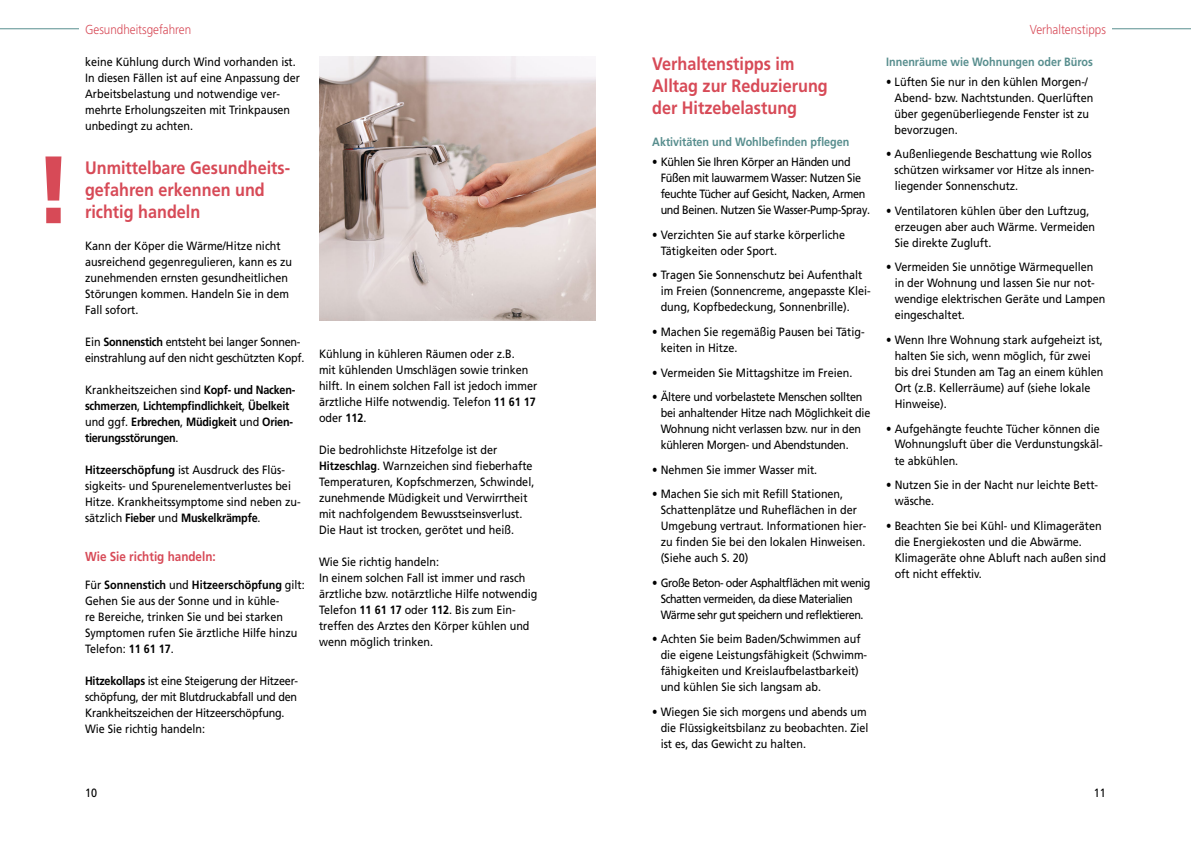
<style>
.page{position:relative;width:1191px;height:842px;background:#fff}
.page>*{position:absolute;margin:0;border:0;box-sizing:border-box;transform-origin:0 0}
.t1{font:700 18px/22px "Frutiger LT Pro";color:#d74a57;scale:.9 1}
.t2{font:300 13px "Frutiger LT Pro";color:#d74a57;scale:.9 1}
.t3{font:700 13px "Frutiger LT Pro";color:#d74a57;scale:.9 1}
.t4{font:12px/16px "Frutiger LT Pro";color:#000;scale:.9 1}
.t5{font:12px/16px "Frutiger LT Pro";letter-spacing:-.02em;color:#000;scale:.9 1}
.t6{font:12px/16px "Frutiger LT Pro";letter-spacing:-.03em;color:#000;scale:.9 1}
.t7{font:700 12px/16px "Frutiger LT Pro";letter-spacing:-.02em;color:#000;scale:.9 1}
.t8{font:12px/16px "Frutiger LT Pro";letter-spacing:-.04em;color:#000;scale:.9 1}
.t9{font:700 12px "Frutiger LT Pro";color:#588e8e;scale:.9 1}
.s1{font-weight:700}
.s2{font-weight:400}
</style>
<div class="page">
<hr style="left:0;top:28px;width:79px;height:1px;background:#588e8e">
<hr style="left:1112px;top:28px;width:79px;height:1px;background:#588e8e">
<svg style="left:45px;top:156px;width:16px;height:67px"></svg>
<img style="left:319px;top:57px;width:276px;height:264px">
<p class="t2" style="left:85px;top:22px;width:120px">Gesundheitsgefahren</p>
<p class="t4" style="left:85px;top:54px;width:240px">keine Kühlung durch Wind vorhanden ist.<br>In diesen Fällen ist auf eine Anpassung der Arbeitsbelastung und notwendige ver&shy;mehrte Erholungszeiten mit Trinkpausen unbedingt zu achten.</p>
<h1 class="t1" style="left:85px;top:156px;width:229px">Unmittelbare Gesundheits&shy;gefahren erkennen und richtig handeln</h1>
<p class="t4" style="left:85px;top:238px;width:232px">Kann der Köper die Wärme/Hitze nicht ausreichend gegenregulieren, kann es zu zunehmenden ernsten gesundheitlichen Störungen kommen. Handeln Sie in dem Fall sofort.</p>
<p class="t5" style="left:85px;top:334px;width:245px">Ein <span class="s1">Sonnenstich</span> entsteht bei langer Sonnen&shy;einstrahlung auf den nicht geschützten Kopf.</p>
<p class="t7" style="left:85px;top:382px;width:235px"><span class="s2">Krankheitszeichen sind</span> Kopf- und Nacken&shy;schmerzen<span class="s2">,</span> Lichtempfindlichkeit<span class="s2">,</span> Übelkeit <span class="s2">und ggf.</span> Erbrechen<span class="s2">,</span> Müdigkeit <span class="s2">und</span> Orien&shy;tierungsstörungen<span class="s2">.</span></p>
<p class="t4" style="left:85px;top:462px;width:241px"><span class="s1">Hitzeerschöpfung</span> ist Ausdruck des Flüs&shy;sigkeits- und Spurenelementverlustes bei Hitze. Krankheitssymptome sind neben zu&shy;sätzlich <span class="s1">Fieber</span> und <span class="s1">Muskelkrämpfe</span>.</p>
<p class="t3" style="left:85px;top:549px;width:147px">Wie Sie richtig handeln:</p>
<p class="t4" style="left:85px;top:577px;width:246px">Für <span class="s1">Sonnenstich</span> und <span class="s1">Hitzeerschöpfung</span> gilt:<br>Gehen Sie aus der Sonne und in kühle-<br>re Bereiche, trinken Sie und bei starken Symptomen rufen Sie ärztliche Hilfe hinzu Telefon: <span class="s1">11 61 17</span>.</p>
<p class="t5" style="left:85px;top:673px;width:238px"><span class="s1">Hitzekollaps</span> ist eine Steigerung der Hitzeer&shy;schöpfung, der mit Blutdruckabfall und den Krankheitszeichen der Hitzeerschöpfung.<br>Wie Sie richtig handeln:</p>
<p class="t4" style="left:319px;top:346px;width:244px">Kühlung in kühleren Räumen oder z.B.<br>mit kühlenden Umschlägen sowie trinken hilft. In einem solchen Fall ist jedoch immer ärztliche Hilfe notwendig. Telefon <span class="s1">11 61 17 </span>oder <span class="s1">112</span>.</p>
<p class="t4" style="left:319px;top:442px;width:241px">Die bedrohlichste Hitzefolge ist der <span class="s1">Hitzeschlag</span>. Warnzeichen sind fieberhafte Temperaturen, Kopfschmerzen, Schwindel, zunehmende Müdigkeit und Verwirrtheit mit nachfolgendem Bewusstseinsverlust.<br>Die Haut ist trocken, gerötet und heiß.</p>
<p class="t4" style="left:319px;top:554px;width:244px">Wie Sie richtig handeln:<br>In einem solchen Fall ist immer und rasch ärztliche bzw. notärztliche Hilfe notwendig Telefon <span class="s1">11 61 17</span> oder <span class="s1">112</span>. Bis zum Ein&shy;treffen des Arztes den Körper kühlen und wenn möglich trinken.</p>
<h1 class="t1" style="left:652px;top:53px;width:197px">Verhaltenstipps im<br>Alltag zur Reduzierung der Hitzebelastung</h1>
<p class="t9" style="left:652px;top:135px;width:221px">Aktivitäten und Wohlbefinden pflegen</p>
<p class="t6" style="left:660px;top:154px;width:234px;text-indent:-8px">• Kühlen Sie Ihren Körper an Händen und Füßen mit lauwarmem Wasser: Nutzen Sie feuchte Tücher auf Gesicht, Nacken, Armen und Beinen. Nutzen Sie Wasser-Pump-Spray.</p>
<p class="t4" style="left:660px;top:227px;width:206px;text-indent:-9px">• Verzichten Sie auf starke körperliche<br>Tätigkeiten oder Sport.</p>
<p class="t4" style="left:660px;top:267px;width:235px;text-indent:-8px">• Tragen Sie Sonnenschutz bei Aufenthalt im Freien (Sonnencreme, angepasste Klei&shy;dung, Kopfbedeckung, Sonnenbrille).</p>
<p class="t4" style="left:660px;top:324px;width:228px;text-indent:-8px">• Machen Sie regemäßig Pausen bei Tätig&shy;keiten in Hitze.</p>
<p class="t4" style="left:652px;top:364px;width:224px">• Vermeiden Sie Mittagshitze im Freien.</p>
<p class="t5" style="left:660px;top:389px;width:234px;text-indent:-8px">• Ältere und vorbelastete Menschen sollten bei anhaltender Hitze nach Möglichkeit die Wohnung nicht verlassen bzw. nur in den kühleren Morgen- und Abendstunden.</p>
<p class="t4" style="left:652px;top:461px;width:185px">• Nehmen Sie immer Wasser mit.</p>
<p class="t4" style="left:660px;top:486px;width:230px;text-indent:-8px">• Machen Sie sich mit Refill Stationen, Schattenplätze und Ruheflächen in der Umgebung vertraut. Informationen hier&shy;zu finden Sie bei den lokalen Hinweisen. (Siehe auch S. 20)</p>
<p class="t8" style="left:660px;top:574px;width:234px;text-indent:-8px">• Große Beton- oder Asphaltflächen mit wenig<br>Schatten vermeiden, da diese Materialien<br>Wärme sehr gut speichern und reflektieren.</p>
<p class="t4" style="left:660px;top:631px;width:231px;text-indent:-8px">• Achten Sie beim Baden/Schwimmen auf die eigene Leistungsfähigkeit (Schwimm&shy;fähigkeiten und Kreislaufbelastbarkeit) und kühlen Sie sich langsam ab.</p>
<p class="t4" style="left:660px;top:703px;width:232px;text-indent:-8px">• Wiegen Sie sich morgens und abends um die Flüssigkeitsbilanz zu beobachten. Ziel ist es, das Gewicht zu halten.</p>
<p class="t2" style="left:1029px;top:22px;width:86px">Verhaltenstipps</p>
<p class="t9" style="left:886px;top:54px;width:231px">Innenräume wie Wohnungen oder Büros</p>
<p class="t4" style="left:894px;top:74px;width:222px;text-indent:-8px">• Lüften Sie nur in den kühlen Morgen-/<br>Abend- bzw. Nachtstunden. Querlüften über gegenüberliegende Fenster ist zu bevorzugen.</p>
<p class="t4" style="left:894px;top:146px;width:224px;text-indent:-8px">• Außenliegende Beschattung wie Rollos schützen wirksamer vor Hitze als innen&shy;liegender Sonnenschutz.</p>
<p class="t4" style="left:894px;top:203px;width:224px;text-indent:-8px">• Ventilatoren kühlen über den Luftzug, erzeugen aber auch Wärme. Vermeiden<br>Sie direkte Zugluft.</p>
<p class="t4" style="left:894px;top:259px;width:236px;text-indent:-8px">• Vermeiden Sie unnötige Wärmequellen in der Wohnung und lassen Sie nur not&shy;wendige elektrischen Geräte und Lampen eingeschaltet.</p>
<p class="t4" style="left:894px;top:332px;width:233px;text-indent:-8px">• Wenn Ihre Wohnung stark aufgeheizt ist, halten Sie sich, wenn möglich, für zwei bis drei Stunden am Tag an einem kühlen Ort (z.B. Kellerräume) auf (siehe lokale Hinweise).</p>
<p class="t4" style="left:894px;top:420px;width:233px;text-indent:-8px">• Aufgehängte feuchte Tücher können die<br>Wohnungsluft über die Verdunstungskäl&shy;te abkühlen.</p>
<p class="t4" style="left:894px;top:477px;width:228px;text-indent:-8px">• Nutzen Sie in der Nacht nur leichte Bett&shy;wäsche.</p>
<p class="t4" style="left:894px;top:517px;width:236px;text-indent:-8px">• Beachten Sie bei Kühl- und Klimageräten die Energiekosten und die Abwärme.<br>Klimageräte ohne Abluft nach außen sind oft nicht effektiv.</p>
<p class="t4" style="left:85px;top:785px;width:15px">10</p>
<p class="t4" style="left:1094px;top:785px;width:15px">11</p>
</div>
